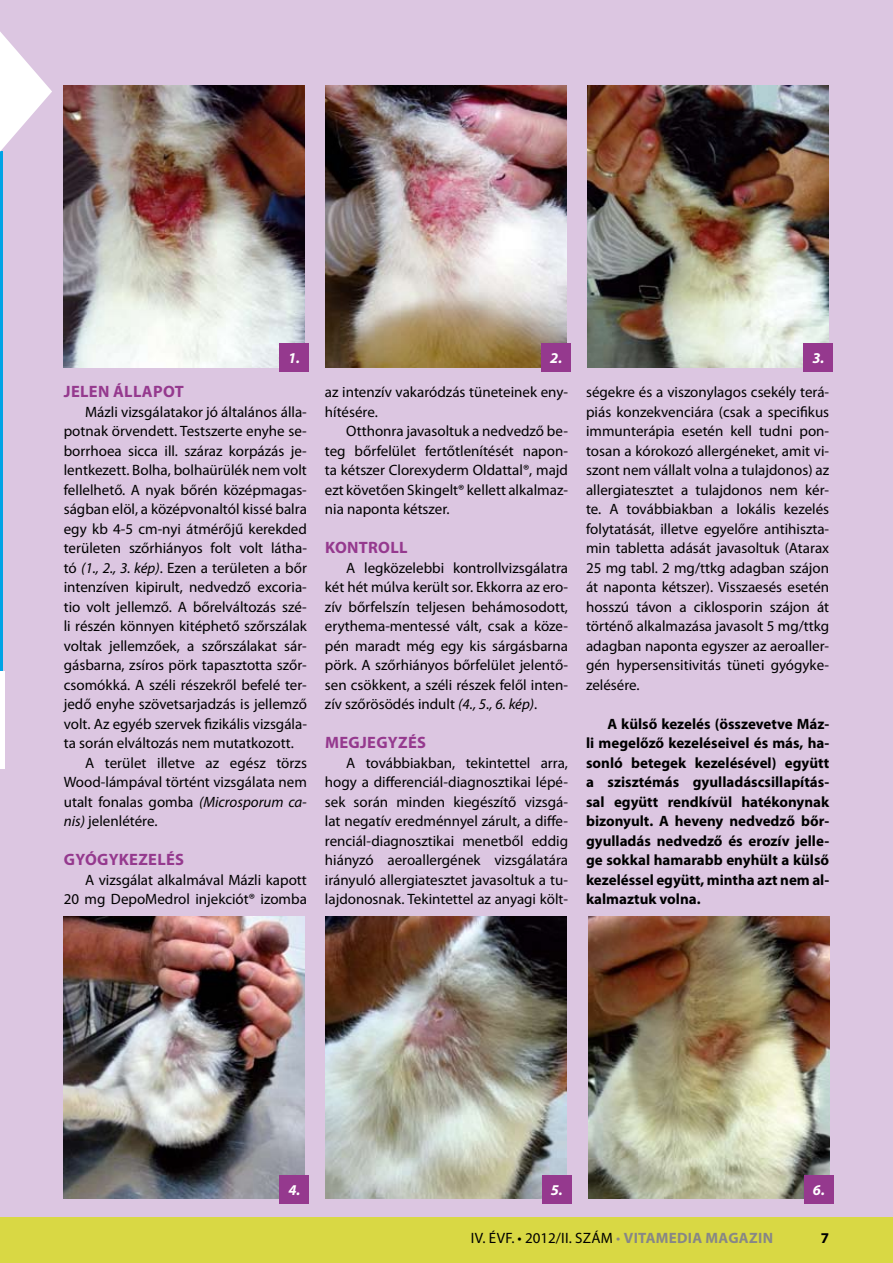
<style>
.page{position:relative;width:893px;height:1263px;background:#fff}
.page>*{position:absolute;margin:0;border:0;box-sizing:border-box;transform-origin:0 0}
.t1{font:700 16.5px "Myriad Pro";letter-spacing:.02em;color:#95398e}
.t2{font:15px/19.5px "Myriad Pro";color:#000;text-align:justify}
.t3{font:700 15px/19.5px "Myriad Pro";color:#000;text-align:justify}
.t4{font:15px "Myriad Pro";letter-spacing:.02em;color:#000}
.t5{font:italic 700 15px "Myriad Pro";color:#fff}
.s1{font-style:italic}
.s2{color:#878786}
.s3{font-weight:700;color:#878786}
</style>
<div class="page">
<div style="left:0;top:1216px;width:893px;height:47px;background:#d9d844"></div>
<div style="left:0;top:0;width:893px;height:1216px;background:#dcc6e1"></div>
<img style="left:63px;top:85px;width:241px;height:283px">
<img style="left:64px;top:917px;width:241px;height:282px">
<img style="left:326px;top:85px;width:240px;height:283px">
<img style="left:326px;top:917px;width:241px;height:282px">
<img style="left:588px;top:85px;width:241px;height:283px">
<img style="left:588px;top:917px;width:241px;height:282px">
<hr style="left:0;top:151px;width:2px;height:617px;background:#00a3e5">
<div style="left:279px;top:344px;width:30px;height:28px;background:#95398e"></div>
<div style="left:541px;top:344px;width:30px;height:28px;background:#95398e"></div>
<div style="left:804px;top:344px;width:29px;height:28px;background:#95398e"></div>
<div style="left:280px;top:1175px;width:29px;height:28px;background:#95398e"></div>
<div style="left:542px;top:1175px;width:29px;height:28px;background:#95398e"></div>
<div style="left:804px;top:1175px;width:29px;height:28px;background:#95398e"></div>
<svg style="left:0;top:31px;width:52px;height:121px"></svg>
<hr style="left:0;top:671px;width:4px;height:97px;background:#fff">
<p class="t5" style="left:288px;top:350px;width:14px">1.</p>
<p class="t5" style="left:550px;top:350px;width:14px">2.</p>
<p class="t5" style="left:812px;top:350px;width:14px">3.</p>
<p class="t1" style="left:64px;top:382px;width:121px">Jelen állapot</p>
<p class="t2" style="left:85px;top:402px;width:223px">Mázli vizsgálatakor jó általános álla-</p>
<p class="t2" style="left:64px;top:422px;width:245px">potnak örvendett. Testszerte enyhe se-</p>
<p class="t2" style="left:64px;top:441px;width:245px">borrhoea sicca ill. száraz korpázás je-</p>
<p class="t2" style="left:64px;top:461px;width:245px">lentkezett. Bolha, bolhaürülék nem volt</p>
<p class="t2" style="left:64px;top:480px;width:245px">fellelhető. A nyak bőrén középmagas-</p>
<p class="t2" style="left:64px;top:500px;width:245px">ságban elöl, a középvonaltól kissé balra</p>
<p class="t2" style="left:64px;top:519px;width:245px">egy kb 4-5 cm-nyi átmérőjű kerekded</p>
<p class="t2" style="left:64px;top:539px;width:245px">területen szőrhiányos folt volt látha-</p>
<p class="t2" style="left:64px;top:558px;width:245px">tó <span class="s1">(1., 2., 3. kép)</span>. Ezen a területen a bőr</p>
<p class="t2" style="left:64px;top:578px;width:245px">intenzíven kipirult, nedvedző excoria-</p>
<p class="t2" style="left:64px;top:597px;width:245px">tio volt jellemző. A bőrelváltozás szé-</p>
<p class="t2" style="left:64px;top:617px;width:245px">li részén könnyen kitéphető szőrszálak</p>
<p class="t2" style="left:64px;top:636px;width:245px">voltak jellemzőek, a szőrszálakat sár-</p>
<p class="t2" style="left:64px;top:656px;width:245px">gásbarna, zsíros pörk tapasztotta szőr-</p>
<p class="t2" style="left:64px;top:675px;width:245px">csomókká. A széli részekről befelé ter-</p>
<p class="t2" style="left:64px;top:695px;width:245px">jedő enyhe szövetsarjadzás is jellemző</p>
<p class="t2" style="left:64px;top:714px;width:245px">volt. Az egyéb szervek fizikális vizsgála-</p>
<p class="t2" style="left:64px;top:734px;width:232px">ta során elváltozás nem mutatkozott.</p>
<p class="t2" style="left:85px;top:753px;width:223px">A terület illetve az egész törzs</p>
<p class="t2" style="left:64px;top:773px;width:245px">Wood-lámpával történt vizsgálata nem</p>
<p class="t2" style="left:64px;top:792px;width:245px">utalt fonalas gomba <span class="s1">(Microsporum ca-</span></p>
<p class="t2" style="left:64px;top:812px;width:95px"><span class="s1">nis)</span> jelenlétére.</p>
<p class="t1" style="left:64px;top:850px;width:122px">Gyógykezelés</p>
<p class="t2" style="left:64px;top:870px;width:245px;text-align:right">A vizsgálat alkalmával Mázli kapott<br>20 mg DepoMedrol injekciót® izomba</p>
<p class="t2" style="left:325px;top:383px;width:245px">az intenzív vakaródzás tüneteinek eny&shy;hítésére.</p>
<p class="t2" style="left:325px;top:422px;width:245px;text-indent:21px">Otthonra javasoltuk a nedvedző be&shy;teg bőrfelület fertőtlenítését napon&shy;ta kétszer Clorexyderm Oldattal®, majd ezt követően Skingelt® kellett alkalmaz&shy;nia naponta kétszer.</p>
<p class="t1" style="left:325px;top:538px;width:84px">Kontroll</p>
<p class="t2" style="left:325px;top:558px;width:245px;text-indent:21px">A legközelebbi kontrollvizsgálatra két hét múlva került sor. Ekkorra az ero&shy;zív bőrfelszín teljesen behámosodott, erythema-mentessé vált, csak a köze&shy;pén maradt még egy kis sárgásbarna pörk. A szőrhiányos bőrfelület jelentő&shy;sen csökkent, a széli részek felől inten&shy;zív szőrösödés indult <span class="s1">(4., 5., 6. kép)</span>.</p>
<p class="t1" style="left:325px;top:733px;width:103px">Megjegyzés</p>
<p class="t2" style="left:325px;top:753px;width:245px;text-indent:21px">A továbbiakban, tekintettel arra, hogy a differenciál-diagnosztikai lépé&shy;sek során minden kiegészítő vizsgá&shy;lat negatív eredménnyel zárult, a diffe&shy;renciál-diagnosztikai menetből eddig hiányzó aeroallergének vizsgálatára irányuló allergiatesztet javasoltuk a tu&shy;lajdonosnak. Tekintettel az anyagi költ-</p>
<p class="t2" style="left:586px;top:383px;width:245px">ségekre és a viszonylagos csekély terá&shy;piás konzekvenciára (csak a specifikus immunterápia esetén kell tudni pon&shy;tosan a kórokozó allergéneket, amit vi&shy;szont nem vállalt volna a tulajdonos) az allergiatesztet a tulajdonos nem kér&shy;te. A továbbiakban a lokális kezelés folytatását, illetve egyelőre antihiszta&shy;min tabletta adását javasoltuk (Atarax 25 mg tabl. 2 mg/ttkg adagban szájon át naponta kétszer). Visszaesés esetén hosszú távon a ciklosporin szájon át történő alkalmazása javasolt 5 mg/ttkg adagban naponta egyszer az aeroaller&shy;gén hypersensitivitás tüneti gyógyke&shy;zelésére.</p>
<p class="t3" style="left:586px;top:714px;width:245px;text-indent:21px">A külső kezelés (összevetve Máz&shy;li megelőző kezeléseivel és más, ha&shy;sonló betegek kezelésével) együtt a szisztémás gyulladáscsillapítás&shy;sal együtt rendkívül hatékonynak bizonyult. A heveny nedvedző bőr&shy;gyulladás nedvedző és erozív jelle&shy;ge sokkal hamarabb enyhült a külső kezeléssel együtt, mintha azt nem al&shy;kalmaztuk volna.</p>
<p class="t5" style="left:288px;top:1181px;width:14px">4.</p>
<p class="t5" style="left:551px;top:1181px;width:14px">5.</p>
<p class="t5" style="left:813px;top:1181px;width:14px">6.</p>
<p class="t4" style="left:471px;top:1230px;width:304px">IV. évf. • 2012/II. szám <span class="s2">•</span> <span class="s3">vitamedia magazin</span></p>
<p class="t3" style="left:821px;top:1229px;width:10px">7</p>
</div>
